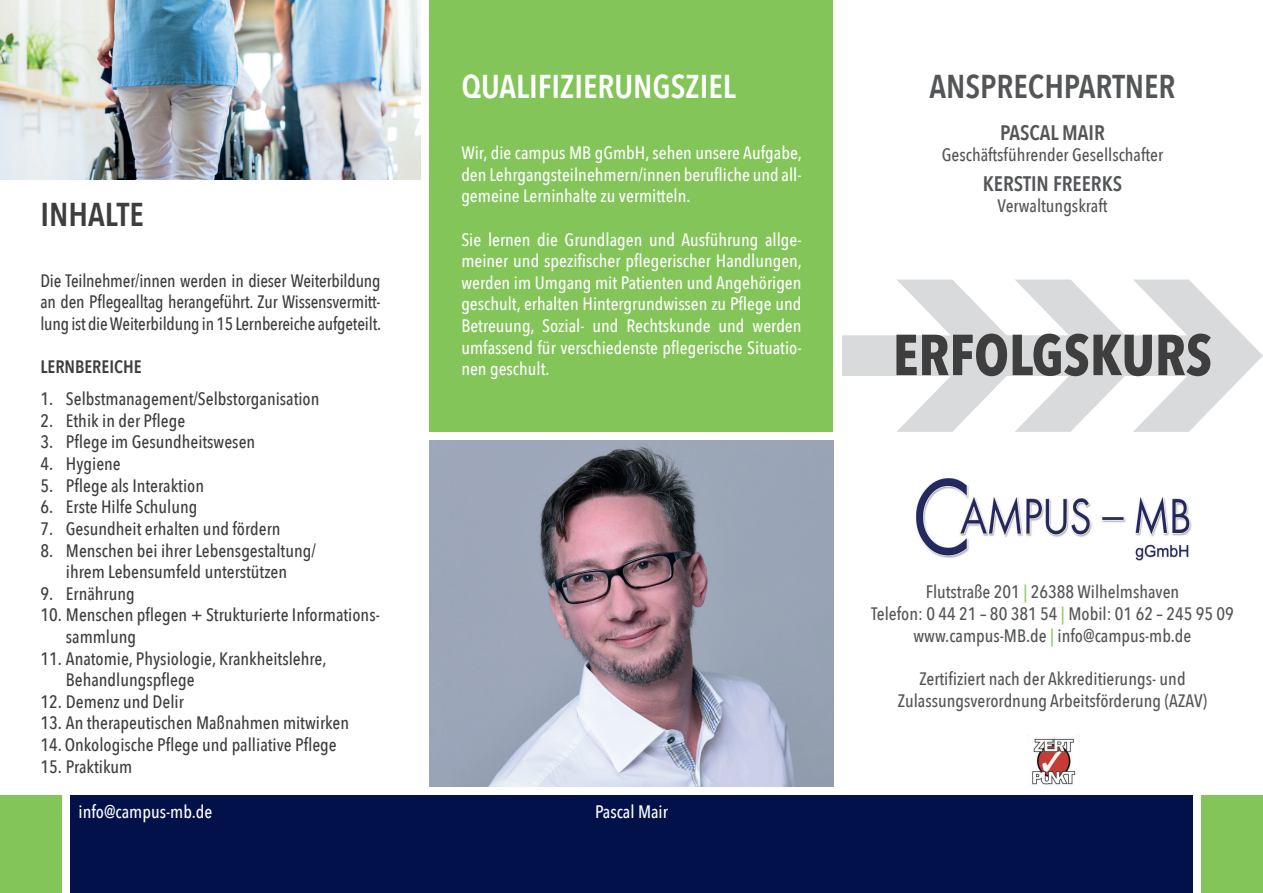
<style>
.page{position:relative;width:1263px;height:893px;background:#fff}
.page>*{position:absolute;margin:0;border:0;box-sizing:border-box;transform-origin:0 0}
.t1{font:700 57.15px "Avenir Next Condensed";color:#3e3e3f}
.t2{font:600 33px "Avenir Next Condensed";color:#fff}
.t3{font:600 33px "Avenir Next Condensed";color:#545557}
.t4{font:600 33px "Avenir Next Condensed";color:#3e3e3f}
.t5{font:600 21px "Avenir Next Condensed";color:#545557}
.t6{font:500 18px/21.6px "Avenir Next Condensed";color:#3e3e3f}
.t7{font:500 18px/21.6px "Avenir Next Condensed";color:#fff;text-align:justify}
.t8{font:500 18px/21.6px "Avenir Next Condensed";color:#545557;text-align:center}
.t9{font:600 18px "Avenir Next Condensed";color:#3e3e3f}
.s1{color:#90ca6a}
</style>
<div class="page">
<div style="left:70px;top:795px;width:1123px;height:98px;background:#03114b"></div>
<div style="left:1201px;top:795px;width:62px;height:98px;background:#83c559"></div>
<div style="left:0;top:795px;width:62px;height:98px;background:#83c559"></div>
<img style="left:1027px;top:734px;width:49px;height:51px">
<div style="left:429px;top:0;width:404px;height:432px;background:#83c559"></div>
<img style="left:0;top:0;width:421px;height:180px">
<img style="left:429px;top:440px;width:404px;height:347px">
<img style="left:916px;top:478px;width:275px;height:82px">
<svg style="left:842px;top:279px;width:421px;height:153px"></svg>
<h2 class="t4" style="left:40px;top:185px;width:105px">INHALTE</h2>
<p class="t6" style="left:40px;top:270px;width:342px;text-align:justify">Die Teilnehmer/innen werden in dieser Weiterbildung an den Pflegealltag herangeführt. Zur Wissensvermitt&shy;lung ist die Weiterbildung in 15 Lernbereiche aufgeteilt.</p>
<p class="t9" style="left:40px;top:351px;width:103px">LERNBEREICHE</p>
<p class="t6" style="left:40px;top:388px;width:281px">1. Selbstmanagement/Selbstorganisation</p>
<p class="t6" style="left:40px;top:410px;width:146px">2. Ethik in der Pflege</p>
<p class="t6" style="left:40px;top:431px;width:216px">3. Pflege im Gesundheitswesen</p>
<p class="t6" style="left:40px;top:453px;width:82px">4. Hygiene</p>
<p class="t6" style="left:40px;top:475px;width:165px">5. Pflege als Interaktion</p>
<p class="t6" style="left:40px;top:496px;width:159px">6. Erste Hilfe Schulung</p>
<p class="t6" style="left:40px;top:518px;width:242px">7. Gesundheit erhalten und fördern</p>
<p class="t6" style="left:40px;top:539px;width:277px;text-align:center">8. Menschen bei ihrer Lebensgestaltung/ ihrem Lebensumfeld unterstützen</p>
<p class="t6" style="left:40px;top:583px;width:96px">9. Ernährung</p>
<p class="t6" style="left:66px;top:604px;width:315px;text-indent:-26px">10. Menschen pflegen + Strukturierte Informations&shy;sammlung</p>
<p class="t6" style="left:66px;top:647px;width:262px;text-indent:-26px">11. Anatomie, Physiologie, Krankheitslehre,<br>Behandlungspflege</p>
<p class="t6" style="left:40px;top:691px;width:145px">12. Demenz und Delir</p>
<p class="t6" style="left:40px;top:712px;width:310px">13. An therapeutischen Maßnahmen mitwirken</p>
<p class="t6" style="left:40px;top:734px;width:298px">14. Onkologische Pflege und palliative Pflege</p>
<p class="t6" style="left:40px;top:755px;width:93px">15. Praktikum</p>
<p class="t7" style="left:79px;top:801px;width:135px">info@campus-mb.de</p>
<h2 class="t2" style="left:461px;top:58px;width:276px">QUALIFIZIERUNGSZIEL</h2>
<p class="t7" style="left:461px;top:142px;width:342px">Wir, die campus MB gGmbH, sehen unsere Aufgabe, den Lehrgangsteilnehmern/innen berufliche und all&shy;gemeine Lerninhalte zu vermitteln.</p>
<p class="t7" style="left:461px;top:228px;width:342px">Sie lernen die Grundlagen und Ausführung allge&shy;meiner und spezifischer pflegerischer Handlungen, werden im Umgang mit Patienten und Angehörigen geschult, erhalten Hintergrundwissen zu Pflege und Betreuung, Sozial- und Rechtskunde und werden umfassend für verschiedenste pflegerische Situatio&shy;nen geschult.</p>
<h2 class="t3" style="left:929px;top:58px;width:248px">ANSPRECHPARTNER</h2>
<p class="t5" style="left:1000px;top:114px;width:106px">PASCAL MAIR</p>
<p class="t8" style="left:942px;top:144px;width:223px">Geschäftsführender Gesellschafter</p>
<p class="t5" style="left:983px;top:165px;width:141px">KERSTIN FREERKS</p>
<p class="t8" style="left:997px;top:195px;width:111px">Verwaltungskraft</p>
<h1 class="t1" style="left:893px;top:320px;width:321px">ERFOLGSKURS</h1>
<p class="t7" style="left:595px;top:801px;width:74px">Pascal Mair</p>
<p class="t8" style="left:871px;top:581px;width:364px">Flutstraße 201 <span class="s1">|</span> 26388 Wilhelmshaven<br>Telefon: 0 44 21 – 80 381 54 <span class="s1">|</span> Mobil: 01 62 – 245 95 09 www.campus-MB.de <span class="s1">|</span> info@campus-mb.de</p>
<p class="t8" style="left:898px;top:668px;width:311px">Zertifiziert nach der Akkreditierungs- und<br>Zulassungsverordnung Arbeitsförderung (AZAV)</p>
</div>
